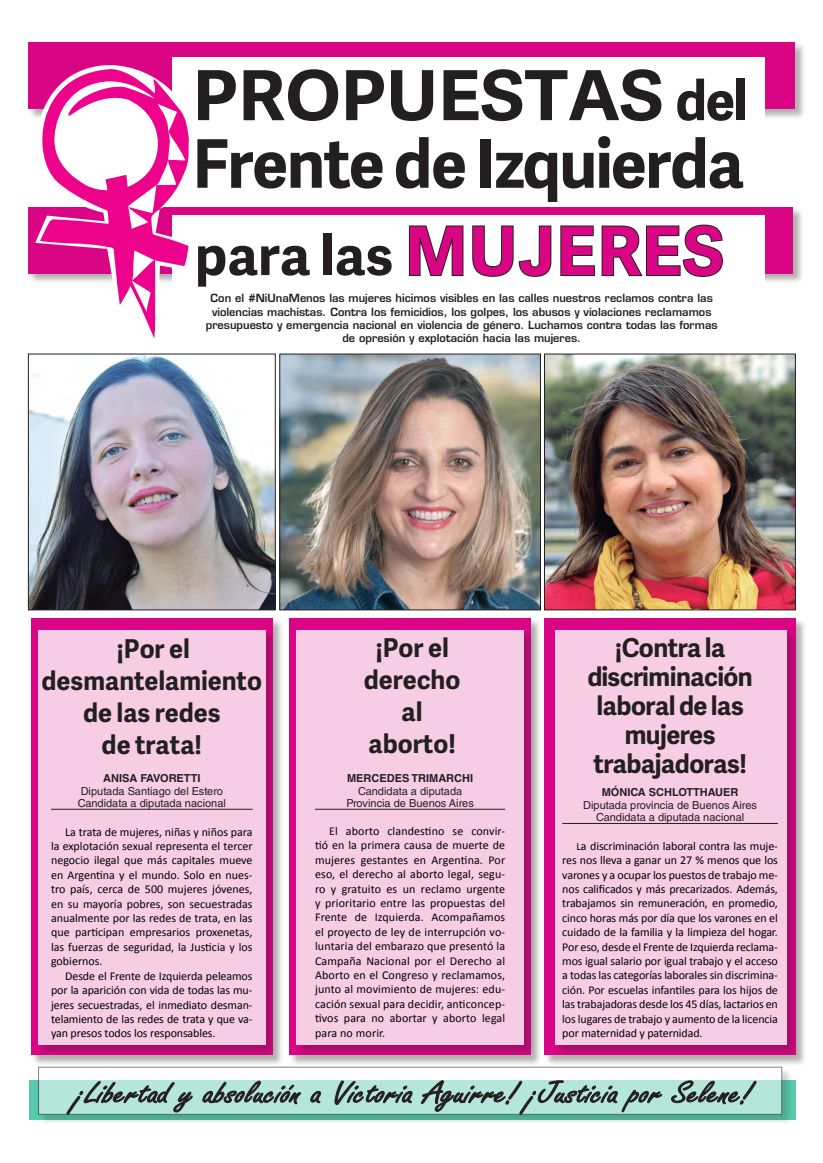
<style>
.page{position:relative;width:823px;height:1163px;background:#fff}
.page>*{position:absolute;margin:0;border:0;box-sizing:border-box;transform-origin:0 0}
.es_cuerpo_texto{font:700 69px "Adelle Sans";color:#231f20;scale:1.06 1}
.es_cuerpo_texto-2{font:700 67px "Adelle Sans";letter-spacing:-.02em;color:#231f20}
.es_cuerpo_texto-3{font:700 55px "Adelle Sans";color:#231f20}
.es_cuerpo_texto-4{font:700 26px/32px "Adelle Sans";letter-spacing:-.015em;color:#231f20;text-align:center}
.t1{font:12px/14.4px "Calibri";letter-spacing:-.01em;color:#000;text-align:justify}
.es_copete_10_5{font:600 11px/13.2px "Eurostile";color:#231f20;text-align:center}
.es_firma_raya{font:11px/13.5px "Helvetica LT Std";color:#231f20;text-align:center}
.s1{font-size:55px}
.s2{font-size:67px;color:#da0585}
.s3{font-weight:700}
.s4{font-size:11px}
</style>
<div class="page">
<div style="left:39px;top:1066px;width:753px;height:59px;background:#231f20;opacity:.35"></div>
<svg style="left:40px;top:1068px;width:739px;height:44px"></svg>
<div style="left:28px;top:42px;width:766px;height:67px;background:#da0585"></div>
<div style="left:29px;top:207px;width:775px;height:77px;background:#231f20;opacity:.35"></div>
<div style="left:28px;top:207px;width:764px;height:66px;background:#da0585"></div>
<div style="left:544px;top:618px;width:262px;height:447px;background:#231f20;opacity:.35"></div>
<div style="left:544px;top:618px;width:251px;height:436px;background:#da0585"></div>
<div style="left:289px;top:618px;width:252px;height:447px;background:#231f20;opacity:.35"></div>
<div style="left:289px;top:618px;width:241px;height:436px;background:#da0585"></div>
<div style="left:31px;top:618px;width:252px;height:447px;background:#231f20;opacity:.35"></div>
<div style="left:31px;top:618px;width:241px;height:436px;background:#da0585"></div>
<div style="left:554px;top:630px;width:243px;height:426px;background:#231f20;opacity:.35"></div>
<div style="left:554px;top:630px;width:232px;height:415px;background:#f7cde6"></div>
<div style="left:38px;top:630px;width:238px;height:426px;background:#231f20;opacity:.35"></div>
<div style="left:38px;top:630px;width:227px;height:415px;background:#f7cde6"></div>
<img style="left:30px;top:355px;width:243px;height:253px">
<div style="left:28px;top:353px;width:247px;height:257px;border:1px solid #231f20"></div>
<img style="left:281px;top:355px;width:257px;height:253px">
<div style="left:279px;top:353px;width:261px;height:257px;border:1px solid #231f20"></div>
<img style="left:546px;top:355px;width:247px;height:253px">
<div style="left:544px;top:353px;width:251px;height:257px;border:1px solid #231f20"></div>
<hr style="left:562px;top:823px;width:215px;height:1px;background:#231f20">
<hr style="left:51px;top:808px;width:201px;height:1px;background:#231f20">
<div style="left:296px;top:630px;width:238px;height:426px;background:#231f20;opacity:.35"></div>
<div style="left:296px;top:630px;width:227px;height:415px;background:#f7cde6"></div>
<hr style="left:315px;top:808px;width:190px;height:1px;background:#231f20">
<div style="left:172px;top:57px;width:592px;height:71px;background:#fff"></div>
<div style="left:172px;top:215px;width:592px;height:72px;background:#fff"></div>
<svg style="left:408px;top:225px;width:56px;height:51px"></svg>
<svg style="left:472px;top:225px;width:80px;height:52px"></svg>
<svg style="left:560px;top:224px;width:163px;height:53px"></svg>
<svg style="left:35px;top:65px;width:154px;height:273px"></svg>
<svg style="left:66px;top:1079px;width:690px;height:35px;background:#98beb5"></svg>
<p class="es_cuerpo_texto" style="left:192px;top:55px;width:525px">PROPUESTAS <span class="s1">del</span></p>
<p class="es_cuerpo_texto-2" style="left:192px;top:125px;width:552px">Frente de Izquierda</p>
<p class="es_cuerpo_texto-3" style="left:195px;top:223px;width:530px">para las <span class="s2">MUJERES</span></p>
<p class="es_copete_10_5" style="left:206px;top:291px;width:513px">Con el #NiUnaMenos las mujeres hicimos visibles en las calles nuestros reclamos contra las violencias machistas. Contra los femicidios, los golpes, los abusos y violaciones reclamamos presupuesto y emergencia nacional en violencia de género. Luchamos contra todas las formas de opresión y explotación hacia las mujeres.</p>
<p class="es_cuerpo_texto-4" style="left:42px;top:633px;width:222px">¡Por el desmantelamiento de las redes<br>de trata!</p>
<p class="es_firma_raya" style="left:81px;top:771px;width:144px"><span class="s3">ANISA FAVORETTI<br></span>Diputada Santiago del Estero</p>
<p class="es_firma_raya" style="left:78px;top:796px;width:150px">Candidata a diputada nacional</p>
<p class="t1" style="left:51px;top:824px;width:203px;text-indent:14px">La trata de mujeres, niñas y niños para la explotación sexual representa el tercer negocio ilegal que más capitales mueve en Argentina y el mundo. Solo en nues&shy;tro país, cerca de 500 mujeres jóvenes, en su mayoría pobres, son secuestradas anualmente por las redes de trata, en las que participan empresarios proxenetas, las fuerzas de seguridad, la Justicia y los gobiernos.</p>
<p class="t1" style="left:51px;top:968px;width:203px;text-indent:14px">Desde el Frente de Izquierda peleamos por la aparición con vida de todas las mu&shy;jeres secuestradas, el inmediato desman&shy;telamiento de las redes de trata y que va&shy;yan presos todos los responsables.</p>
<p class="es_cuerpo_texto-4" style="left:375px;top:631px;width:75px">¡Por el</p>
<p class="es_cuerpo_texto-4" style="left:363px;top:663px;width:98px">derecho</p>
<p class="es_cuerpo_texto-4" style="left:368px;top:695px;width:89px">al aborto!</p>
<p class="es_firma_raya" style="left:347px;top:771px;width:128px"><span class="s3">MERCEDES TRIMARCHI<br></span>Candidata a diputada</p>
<p class="es_firma_raya" style="left:346px;top:796px;width:129px">Provincia de Buenos Aires</p>
<p class="t1" style="left:315px;top:823px;width:191px;text-indent:14px">El aborto clandestino se convir&shy;tió en la primera causa de muerte de mujeres gestantes en Argentina. Por eso, el derecho al aborto legal, segu&shy;ro y gratuito es un reclamo urgente y prioritario entre las propuestas del Frente de Izquierda. Acompañamos el proyecto de ley de interrupción vo&shy;luntaria del embarazo que presentó la Campaña Nacional por el Derecho al Aborto en el Congreso y reclamamos, junto al movimiento de mujeres: edu&shy;cación sexual para decidir, anticoncep&shy;tivos para no abortar y aborto legal para no morir.</p>
<p class="es_cuerpo_texto-4" style="left:587px;top:633px;width:167px;line-height:29px">¡Contra la discriminación</p>
<p class="es_cuerpo_texto-4" style="left:596px;top:691px;width:149px;line-height:29px">laboral de las mujeres</p>
<p class="es_cuerpo_texto-4" style="left:593px;top:747px;width:155px">trabajadoras!</p>
<p class="es_firma_raya" style="left:583px;top:785px;width:175px"><span class="s3">MÓNICA SCHLOTTHAUER<br></span>Diputada provincia de Buenos Aires</p>
<p class="es_firma_raya" style="left:595px;top:810px;width:150px">Candidata a diputada nacional</p>
<p class="t1" style="left:562px;top:838px;width:217px;text-indent:14px"><span class="s4">L</span>a discriminación laboral contra las muje&shy;res nos lleva a ganar un 27 % menos que los varones y a ocupar los puestos de trabajo me&shy;nos calificados y más precarizados. Además, trabajamos sin remuneración, en promedio, cinco horas más por día que los varones en el cuidado de la familia y la limpieza del hogar.<br>Por eso, desde el Frente de Izquierda reclama&shy;mos igual salario por igual trabajo y el acceso a todas las categorías laborales sin discrimina&shy;ción. Por escuelas infantiles para los hijos de las trabajadoras desde los 45 días, lactarios en los lugares de trabajo y aumento de la licencia por maternidad y paternidad.</p>
</div>
